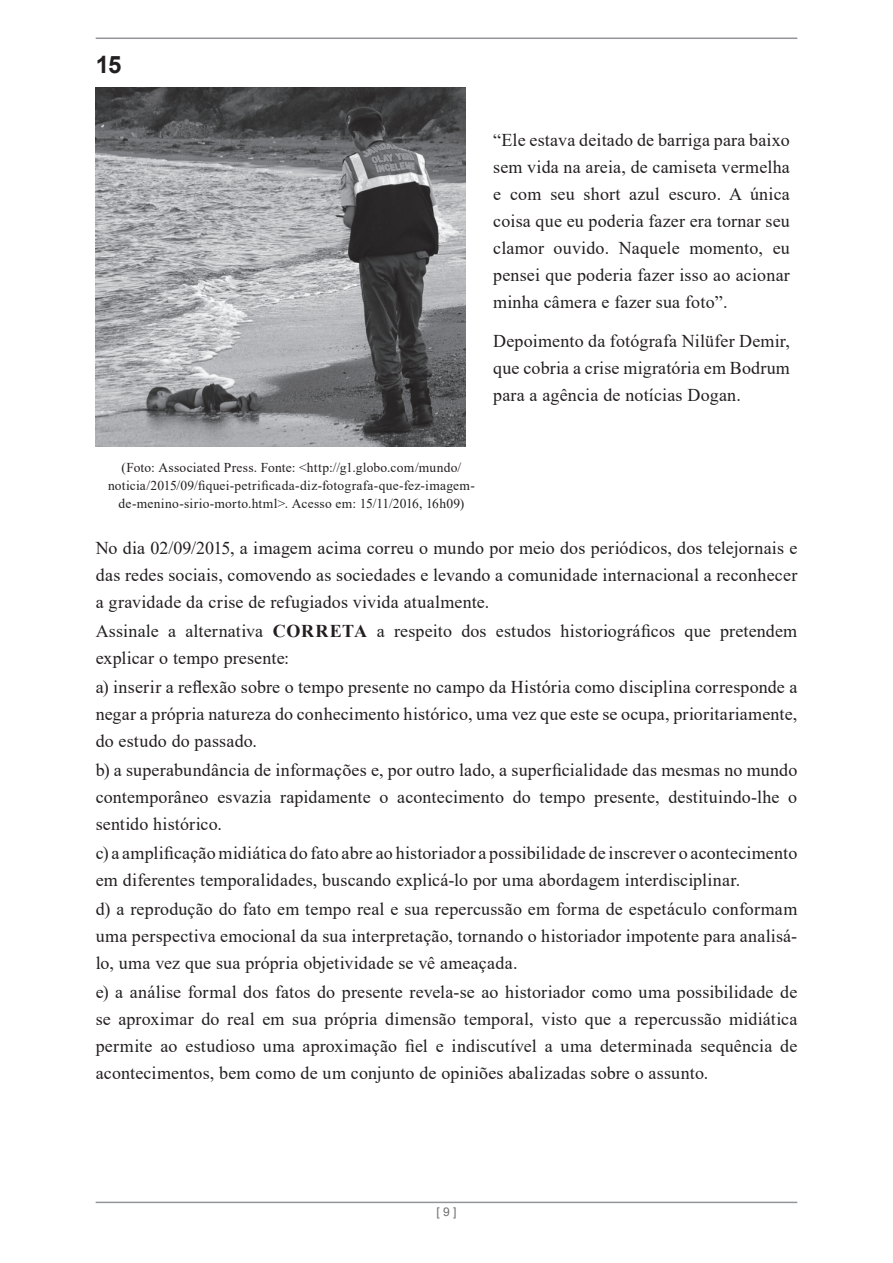
<style>
.page{position:relative;width:893px;height:1263px;background:#fff}
.page>*{position:absolute;margin:0;border:0;box-sizing:border-box;transform-origin:0 0}
.t1{font:700 24px "Arial";color:#231f20}
.t2{font:18px/27px "Times New Roman";letter-spacing:.01em;color:#231f20;text-align:justify}
.t3{font:13.5px/18px "Times New Roman";letter-spacing:.02em;color:#231f20;text-align:center}
.t4{font:12px "Arial";color:#6c6d70}
.s1{font-weight:700}
</style>
<div class="page">
<hr style="left:96px;top:1201px;width:701px;height:2px;background:#939598">
<hr style="left:96px;top:38px;width:701px;height:1px;background:#939598">
<img style="left:96px;top:87px;width:370px;height:359px">
<h1 class="t1" style="left:96px;top:47px;width:27px">15</h1>
<p class="t2" style="left:493px;top:125px;width:298px">“Ele estava deitado de barriga para baixo sem vida na areia, de camiseta vermelha e com seu short azul escuro. A única coisa que eu poderia fazer era tornar seu clamor ouvido. Naquele momento, eu pensei que poderia fazer isso ao acionar minha câmera e fazer sua foto”.</p>
<p class="t2" style="left:493px;top:327px;width:298px">Depoimento da fotógrafa Nilüfer Demir, que cobria a crise migratória em Bodrum para a agência de notícias Dogan.</p>
<p class="t3" style="left:108px;top:458px;width:367px">(Foto: Associated Press. Fonte: &lt;http://g1.globo.com/mundo/ noticia/2015/09/fiquei-petrificada-diz-fotografa-que-fez-imagem&shy;de-menino-sirio-morto.html&gt;. Acesso em: 15/11/2016, 16h09)</p>
<p class="t2" style="left:96px;top:533px;width:703px">No dia 02/09/2015, a imagem acima correu o mundo por meio dos periódicos, dos telejornais e das redes sociais, comovendo as sociedades e levando a comunidade internacional a reconhecer a gravidade da crise de refugiados vivida atualmente.</p>
<p class="t2" style="left:96px;top:617px;width:703px">Assinale a alternativa <span class="s1">CORRETA</span> a respeito dos estudos historiográficos que pretendem explicar o tempo presente:</p>
<p class="t2" style="left:96px;top:673px;width:703px">a) inserir a reflexão sobre o tempo presente no campo da História como disciplina corresponde a negar a própria natureza do conhecimento histórico, uma vez que este se ocupa, prioritariamente, do estudo do passado.</p>
<p class="t2" style="left:96px;top:756px;width:703px">b) a superabundância de informações e, por outro lado, a superficialidade das mesmas no mundo contemporâneo esvazia rapidamente o acontecimento do tempo presente, destituindo-lhe o sentido histórico.</p>
<p class="t2" style="left:96px;top:839px;width:703px">c) a amplificação midiática do fato abre ao historiador a possibilidade de inscrever o acontecimento em diferentes temporalidades, buscando explicá-lo por uma abordagem interdisciplinar.</p>
<p class="t2" style="left:96px;top:895px;width:703px">d) a reprodução do fato em tempo real e sua repercussão em forma de espetáculo conformam uma perspectiva emocional da sua interpretação, tornando o historiador impotente para analisá&shy;lo, uma vez que sua própria objetividade se vê ameaçada.</p>
<p class="t2" style="left:96px;top:978px;width:703px">e) a análise formal dos fatos do presente revela-se ao historiador como uma possibilidade de se aproximar do real em sua própria dimensão temporal, visto que a repercussão midiática permite ao estudioso uma aproximação fiel e indiscutível a uma determinada sequência de acontecimentos, bem como de um conjunto de opiniões abalizadas sobre o assunto.</p>
<p class="t4" style="left:436px;top:1204px;width:22px">[ 9 ]</p>
</div>
